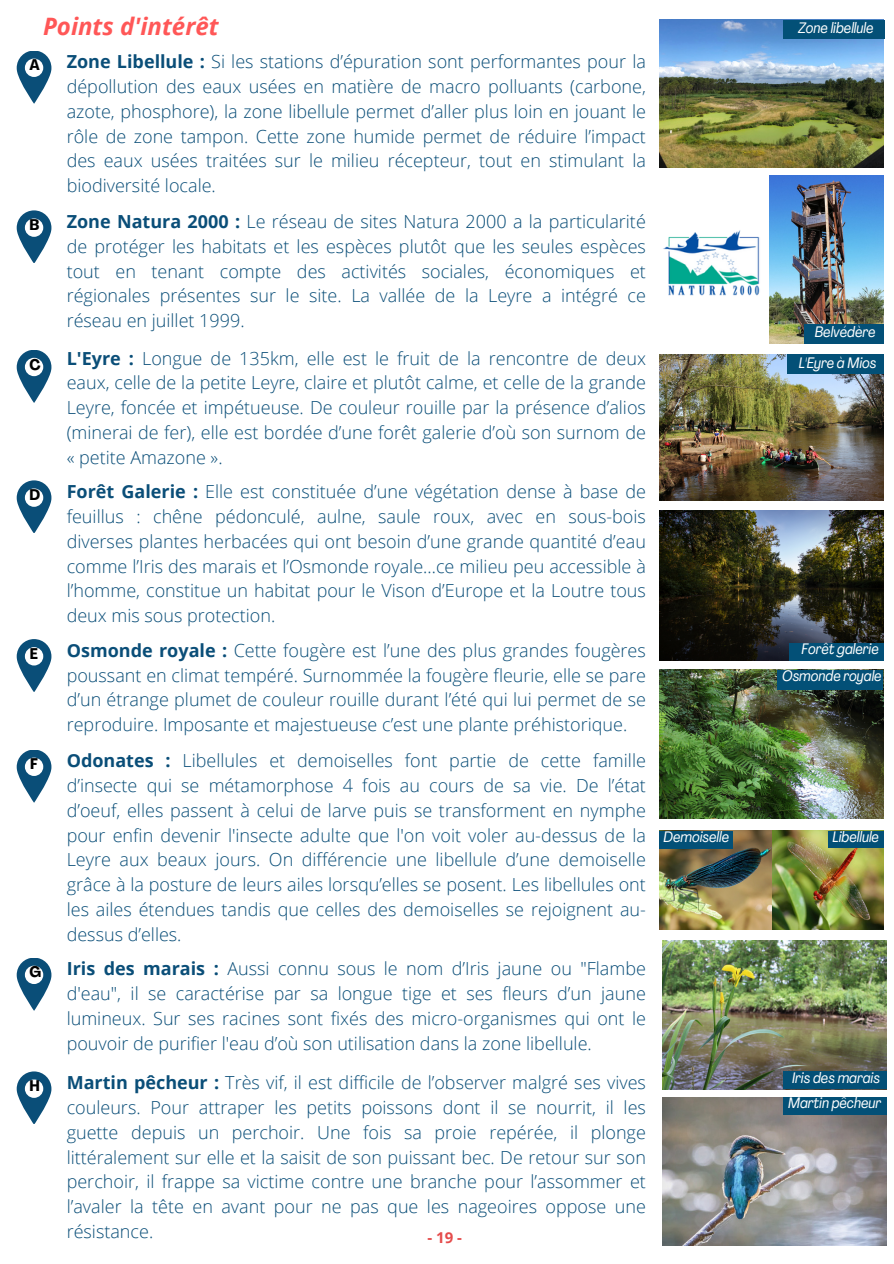
<style>
.page{position:relative;width:894px;height:1264px;background:#fff}
.page>*{position:absolute;margin:0;border:0;box-sizing:border-box;transform-origin:0 0}
.t1{font:italic 700 24px "Open Sans";color:#ff5757}
.t2{font:300 18px/24.8px "Open Sans";color:#0a4e78;text-align:justify}
.t3{font:700 condensed 15.3px "Agrandir";color:#000}
.t4{font:italic condensed 15px "Agrandir";color:#fff}
.t5{font:700 15px "Open Sans";color:#e54c4c}
.s1{font-weight:700}
</style>
<div class="page">
<svg style="left:17px;top:51px;width:34px;height:52px"></svg>
<svg style="left:17px;top:211px;width:34px;height:52px"></svg>
<svg style="left:17px;top:350px;width:34px;height:52px"></svg>
<svg style="left:17px;top:481px;width:34px;height:52px"></svg>
<svg style="left:17px;top:639px;width:34px;height:52px"></svg>
<svg style="left:17px;top:750px;width:34px;height:52px"></svg>
<svg style="left:17px;top:958px;width:34px;height:52px"></svg>
<svg style="left:17px;top:1071px;width:34px;height:52px"></svg>
<img style="left:663px;top:230px;width:97px;height:66px">
<img style="left:662px;top:1097px;width:224px;height:148px">
<img style="left:659px;top:830px;width:224px;height:99px">
<img style="left:659px;top:670px;width:224px;height:148px">
<img style="left:659px;top:354px;width:224px;height:147px">
<img style="left:662px;top:940px;width:224px;height:149px">
<img style="left:769px;top:176px;width:113px;height:167px">
<img style="left:659px;top:20px;width:224px;height:147px">
<div style="left:782px;top:20px;width:101px;height:18px;background:#035077"></div>
<div style="left:777px;top:670px;width:106px;height:19px;background:#035077"></div>
<div style="left:804px;top:324px;width:79px;height:20px;background:#035077"></div>
<img style="left:659px;top:511px;width:224px;height:149px">
<div style="left:788px;top:642px;width:95px;height:18px;background:#035077"></div>
<div style="left:787px;top:354px;width:96px;height:20px;background:#035077"></div>
<div style="left:828px;top:830px;width:55px;height:17px;background:#035077"></div>
<div style="left:659px;top:830px;width:74px;height:18px;background:#035077"></div>
<div style="left:782px;top:1071px;width:104px;height:18px;background:#035077"></div>
<div style="left:782px;top:1097px;width:104px;height:18px;background:#035077"></div>
<h3 class="t1" style="left:43px;top:10px;width:177px">Points d'intérêt</h3>
<p class="t2" style="left:67px;top:49px;width:580px"><span class="s1">Zone Libellule :</span> Si les stations d’épuration sont performantes pour la dépollution des eaux usées en matière de macro polluants (carbone, azote, phosphore), la zone libellule permet d’aller plus loin en jouant le rôle de zone tampon. Cette zone humide permet de réduire l’impact des eaux usées traitées sur le milieu récepteur, tout en stimulant la biodiversité locale.</p>
<h1 class="t3" style="left:29px;top:59px;width:12px">A</h1>
<p class="t3" style="left:29px;top:219px;width:11px">B</p>
<p class="t3" style="left:29px;top:358px;width:13px">C</p>
<h2 class="t3" style="left:29px;top:488px;width:12px">D</h2>
<p class="t3" style="left:30px;top:647px;width:10px">E</p>
<p class="t3" style="left:30px;top:757px;width:9px">F</p>
<h2 class="t3" style="left:29px;top:965px;width:13px">G</h2>
<p class="t3" style="left:29px;top:1079px;width:12px">H</p>
<p class="t2" style="left:67px;top:209px;width:580px"><span class="s1">Zone Natura 2000 :</span> Le réseau de sites Natura 2000 a la particularité de protéger les habitats et les espèces plutôt que les seules espèces tout en tenant compte des activités sociales, économiques et régionales présentes sur le site. La vallée de la Leyre a intégré ce réseau en juillet 1999.</p>
<p class="t2" style="left:67px;top:345px;width:580px"><span class="s1">L'Eyre :</span> Longue de 135km, elle est le fruit de la rencontre de deux eaux, celle de la petite Leyre, claire et plutôt calme, et celle de la grande Leyre, foncée et impétueuse. De couleur rouille par la présence d’alios (minerai de fer), elle est bordée d’une forêt galerie d’où son surnom de « petite Amazone ».</p>
<h2 class="t2" style="left:67px;top:479px;width:580px"><span class="s1">Forêt Galerie :</span> Elle est constituée d’une végétation dense à base de feuillus : chêne pédonculé, aulne, saule roux, avec en sous-bois diverses plantes herbacées qui ont besoin d’une grande quantité d’eau comme l’Iris des marais et l’Osmonde royale…ce milieu peu accessible à l’homme, constitue un habitat pour le Vison d’Europe et la Loutre tous deux mis sous protection.</h2>
<p class="t2" style="left:67px;top:637px;width:580px"><span class="s1">Osmonde royale :</span> Cette fougère est l’une des plus grandes fougères poussant en climat tempéré. Surnommée la fougère fleurie, elle se pare d’un étrange plumet de couleur rouille durant l’été qui lui permet de se reproduire. Imposante et majestueuse c’est une plante préhistorique.</p>
<h2 class="t2" style="left:67px;top:748px;width:580px"><span class="s1">Odonates :</span> Libellules et demoiselles font partie de cette famille d’insecte qui se métamorphose 4 fois au cours de sa vie. De l’état d’oeuf, elles passent à celui de larve puis se transforment en nymphe pour enfin devenir l'insecte adulte que l'on voit voler au-dessus de la Leyre aux beaux jours. On différencie une libellule d’une demoiselle grâce à la posture de leurs ailes lorsqu’elles se posent. Les libellules ont les ailes étendues tandis que celles des demoiselles se rejoignent au&shy;dessus d’elles.</h2>
<p class="t2" style="left:67px;top:956px;width:580px"><span class="s1">Iris des marais :</span> Aussi connu sous le nom d’Iris jaune ou "Flambe d'eau", il se caractérise par sa longue tige et ses fleurs d’un jaune lumineux. Sur ses racines sont fixés des micro-organismes qui ont le pouvoir de purifier l'eau d’où son utilisation dans la zone libellule.</p>
<h2 class="t2" style="left:67px;top:1069px;width:580px"><span class="s1">Martin pêcheur :</span> Très vif, il est difficile de l’observer malgré ses vives couleurs. Pour attraper les petits poissons dont il se nourrit, il les guette depuis un perchoir. Une fois sa proie repérée, il plonge littéralement sur elle et la saisit de son puissant bec. De retour sur son perchoir, il frappe sa victime contre une branche pour l’assommer et l’avaler la tête en avant pour ne pas que les nageoires oppose une résistance.</h2>
<p class="t5" style="left:427px;top:1227px;width:36px">-19-</p>
<p class="t4" style="left:798px;top:22px;width:76px">Zone libellule</p>
<p class="t4" style="left:814px;top:326px;width:62px">Belvédère</p>
<p class="t4" style="left:798px;top:357px;width:79px">L'Eyre à Mios</p>
<p class="t4" style="left:801px;top:643px;width:79px">Forêt galerie</p>
<p class="t4" style="left:782px;top:669px;width:101px">Osmonde royale</p>
<p class="t4" style="left:663px;top:831px;width:67px">Demoiselle</p>
<p class="t4" style="left:832px;top:830px;width:48px">Libellule</p>
<p class="t4" style="left:791px;top:1071px;width:89px">Iris des marais</p>
<p class="t4" style="left:788px;top:1097px;width:95px">Martin pêcheur</p>
</div>
